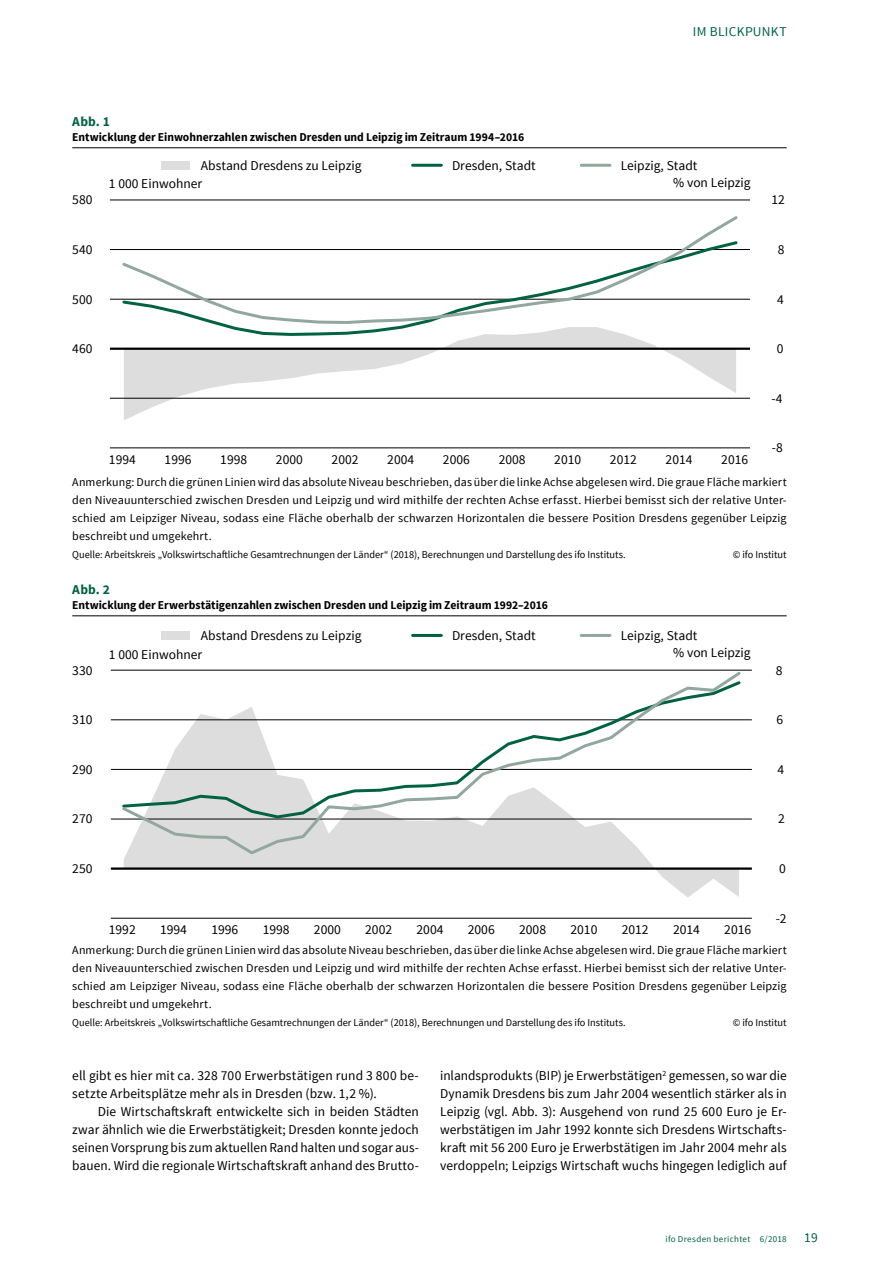
<style>
.page{position:relative;width:893px;height:1263px;background:#fff}
.page>*{position:absolute;margin:0;border:0;box-sizing:border-box;transform-origin:0 0}
.t1{font:13.5px/18px "Source Sans Pro";color:#000;text-align:justify}
.t2{font:13.5px "Source Sans Pro";letter-spacing:.02em;color:#006241}
.t3{font:700 13.5px "Source Sans Pro";letter-spacing:.015em;color:#006241}
.t4{font:12px/18px "Source Sans Pro";letter-spacing:.01em;color:#000;text-align:justify}
.t5{font:700 12px "Source Sans Pro";color:#000}
.t6{font:10.5px "Source Sans Pro";color:#000}
.t7{font:9px "Source Sans Pro";letter-spacing:.035em;color:#006241}
</style>
<div class="page">
<hr style="left:72px;top:147px;width:715px;height:1px;background:#000">
<svg style="left:124px;top:337px;width:612px;height:83px"></svg>
<hr style="left:110px;top:447px;width:640px;height:1px;background:#000">
<hr style="left:110px;top:398px;width:640px;height:1px;background:#000">
<hr style="left:110px;top:299px;width:640px;height:1px;background:#000">
<hr style="left:110px;top:249px;width:640px;height:1px;background:#000">
<hr style="left:110px;top:200px;width:640px;height:1px;background:#000">
<hr style="left:110px;top:348px;width:640px;height:2px;background:#000">
<svg style="left:218px;top:325px;width:413px;height:12px"></svg>
<svg style="left:120px;top:216px;width:620px;height:109px"></svg>
<div style="left:162px;top:161px;width:28px;height:8px;background:#ddd"></div>
<hr style="left:413px;top:164px;width:28px;height:3px;background:#006241">
<hr style="left:581px;top:164px;width:29px;height:3px;background:#92a79d">
<hr style="left:72px;top:615px;width:715px;height:1px;background:#000">
<div style="left:162px;top:631px;width:28px;height:9px;background:#ddd"></div>
<hr style="left:413px;top:634px;width:28px;height:3px;background:#006241">
<hr style="left:581px;top:634px;width:29px;height:3px;background:#92a79d">
<svg style="left:124px;top:856px;width:615px;height:42px"></svg>
<hr style="left:111px;top:918px;width:641px;height:1px;background:#000">
<hr style="left:111px;top:819px;width:641px;height:1px;background:#000">
<hr style="left:111px;top:769px;width:641px;height:1px;background:#000">
<hr style="left:111px;top:719px;width:641px;height:1px;background:#000">
<hr style="left:111px;top:670px;width:641px;height:1px;background:#000">
<hr style="left:111px;top:867px;width:641px;height:3px;background:#000">
<svg style="left:120px;top:669px;width:623px;height:187px"></svg>
<p class="t3" style="left:72px;top:113px;width:39px">Abb. 1</p>
<p class="t5" style="left:72px;top:129px;width:453px">Entwicklung der Einwohnerzahlen zwischen Dresden und Leipzig im Zeitraum 1994–2016</p>
<p class="t2" style="left:693px;top:23px;width:95px">IM BLICKPUNKT</p>
<p class="t1" style="left:201px;top:156px;width:162px">Abstand Dresdens zu Leipzig</p>
<p class="t1" style="left:452px;top:156px;width:85px">Dresden, Stadt</p>
<p class="t1" style="left:621px;top:156px;width:78px">Leipzig, Stadt</p>
<p class="t1" style="left:109px;top:175px;width:95px">1 000 Einwohner</p>
<p class="t1" style="left:673px;top:174px;width:79px">% von Leipzig</p>
<p class="t1" style="left:72px;top:191px;width:22px">580</p>
<p class="t1" style="left:771px;top:191px;width:15px">12</p>
<p class="t1" style="left:72px;top:241px;width:22px">540</p>
<p class="t1" style="left:778px;top:241px;width:8px">8</p>
<p class="t1" style="left:72px;top:290px;width:22px">500</p>
<p class="t1" style="left:777px;top:290px;width:8px">4</p>
<p class="t1" style="left:72px;top:340px;width:22px">460</p>
<p class="t1" style="left:777px;top:340px;width:8px">0</p>
<p class="t1" style="left:771px;top:389px;width:12px">-4</p>
<p class="t1" style="left:772px;top:439px;width:12px">-8</p>
<p class="t1" style="left:109px;top:451px;width:28px">1994</p>
<p class="t1" style="left:165px;top:451px;width:28px">1996</p>
<p class="t1" style="left:220px;top:451px;width:28px">1998</p>
<p class="t1" style="left:276px;top:451px;width:28px">2000</p>
<p class="t1" style="left:332px;top:451px;width:28px">2002</p>
<p class="t1" style="left:387px;top:451px;width:28px">2004</p>
<p class="t1" style="left:443px;top:451px;width:28px">2006</p>
<p class="t1" style="left:499px;top:451px;width:28px">2008</p>
<p class="t1" style="left:554px;top:451px;width:28px">2010</p>
<p class="t1" style="left:610px;top:451px;width:28px">2012</p>
<p class="t1" style="left:666px;top:451px;width:28px">2014</p>
<p class="t1" style="left:721px;top:451px;width:28px">2016</p>
<p class="t4" style="left:72px;top:473px;width:716px">Anmerkung: Durch die grünen Linien wird das absolute Niveau beschrieben, das über die linke Achse abgelesen wird. Die graue Fläche markiert den Niveauunterschied zwischen Dresden und Leipzig und wird mithilfe der rechten Achse erfasst. Hierbei bemisst sich der relative Unter&shy;schied am Leipziger Niveau, sodass eine Fläche oberhalb der schwarzen Horizontalen die bessere Position Dresdens gegenüber Leipzig beschreibt und umgekehrt.</p>
<p class="t6" style="left:72px;top:548px;width:555px">Quelle: Arbeitskreis „Volkswirtschaftliche Gesamtrechnungen der Länder“ (2018), Berechnungen und Darstellung des ifo Instituts.</p>
<p class="t6" style="left:733px;top:548px;width:55px">© ifo Institut</p>
<p class="t3" style="left:72px;top:581px;width:39px">Abb. 2</p>
<p class="t5" style="left:72px;top:597px;width:477px">Entwicklung der Erwerbstätigenzahlen zwischen Dresden und Leipzig im Zeitraum 1992–2016</p>
<p class="t1" style="left:109px;top:645px;width:95px">1 000 Einwohner</p>
<p class="t1" style="left:673px;top:644px;width:79px">% von Leipzig</p>
<p class="t1" style="left:201px;top:627px;width:162px">Abstand Dresdens zu Leipzig</p>
<p class="t1" style="left:452px;top:627px;width:85px">Dresden, Stadt</p>
<p class="t1" style="left:621px;top:627px;width:78px">Leipzig, Stadt</p>
<p class="t1" style="left:72px;top:661px;width:22px">330</p>
<p class="t1" style="left:776px;top:661px;width:8px">8</p>
<p class="t1" style="left:72px;top:711px;width:22px">310</p>
<p class="t1" style="left:777px;top:711px;width:8px">6</p>
<p class="t1" style="left:72px;top:760px;width:22px">290</p>
<p class="t1" style="left:777px;top:760px;width:8px">4</p>
<p class="t1" style="left:72px;top:810px;width:22px">270</p>
<p class="t1" style="left:778px;top:810px;width:8px">2</p>
<p class="t1" style="left:72px;top:860px;width:22px">250</p>
<p class="t1" style="left:779px;top:860px;width:8px">0</p>
<p class="t1" style="left:776px;top:909px;width:12px">-2</p>
<p class="t1" style="left:109px;top:921px;width:28px">1992</p>
<p class="t1" style="left:160px;top:921px;width:28px">1994</p>
<p class="t1" style="left:211px;top:921px;width:28px">1996</p>
<p class="t1" style="left:263px;top:921px;width:28px">1998</p>
<p class="t1" style="left:314px;top:921px;width:28px">2000</p>
<p class="t1" style="left:365px;top:921px;width:28px">2002</p>
<p class="t1" style="left:417px;top:921px;width:28px">2004</p>
<p class="t1" style="left:468px;top:921px;width:28px">2006</p>
<p class="t1" style="left:519px;top:921px;width:28px">2008</p>
<p class="t1" style="left:570px;top:921px;width:28px">2010</p>
<p class="t1" style="left:622px;top:921px;width:28px">2012</p>
<p class="t1" style="left:673px;top:921px;width:28px">2014</p>
<p class="t1" style="left:724px;top:921px;width:28px">2016</p>
<p class="t4" style="left:72px;top:941px;width:716px">Anmerkung: Durch die grünen Linien wird das absolute Niveau beschrieben, das über die linke Achse abgelesen wird. Die graue Fläche markiert den Niveauunterschied zwischen Dresden und Leipzig und wird mithilfe der rechten Achse erfasst. Hierbei bemisst sich der relative Unter&shy;schied am Leipziger Niveau, sodass eine Fläche oberhalb der schwarzen Horizontalen die bessere Position Dresdens gegenüber Leipzig beschreibt und umgekehrt.</p>
<p class="t6" style="left:72px;top:1016px;width:555px">Quelle: Arbeitskreis „Volkswirtschaftliche Gesamtrechnungen der Länder“ (2018), Berechnungen und Darstellung des ifo Instituts.</p>
<p class="t6" style="left:733px;top:1016px;width:55px">© ifo Institut</p>
<p class="t1" style="left:72px;top:1067px;width:348px">ell gibt es hier mit ca. 328 700 Erwerbstätigen rund 3 800 be&shy;setzte Arbeitsplätze mehr als in Dresden (bzw. 1,2 %).</p>
<p class="t1" style="left:72px;top:1103px;width:348px;text-indent:26px">Die Wirtschaftskraft entwickelte sich in beiden Städten zwar ähnlich wie die Erwerbstätigkeit; Dresden konnte jedoch seinen Vorsprung bis zum aktuellen Rand halten und sogar aus&shy;bauen. Wird die regionale Wirtschaftskraft anhand des Brutto-</p>
<p class="t1" style="left:440px;top:1067px;width:348px">inlandsprodukts (BIP) je Erwerbstätigen<sup>2</sup> gemessen, so war die Dynamik Dresdens bis zum Jahr 2004 wesentlich stärker als in Leipzig (vgl. Abb. 3): Ausgehend von rund 25 600 Euro je Er&shy;werbstätigen im Jahr 1992 konnte sich Dresdens Wirtschafts&shy;kraft mit 56 200 Euro je Erwerbstätigen im Jahr 2004 mehr als verdoppeln; Leipzigs Wirtschaft wuchs hingegen lediglich auf</p>
<p class="t7" style="left:665px;top:1233px;width:123px">ifo Dresden berichtet 6/2018</p>
<p class="t2" style="left:804px;top:1229px;width:15px">19</p>
</div>
